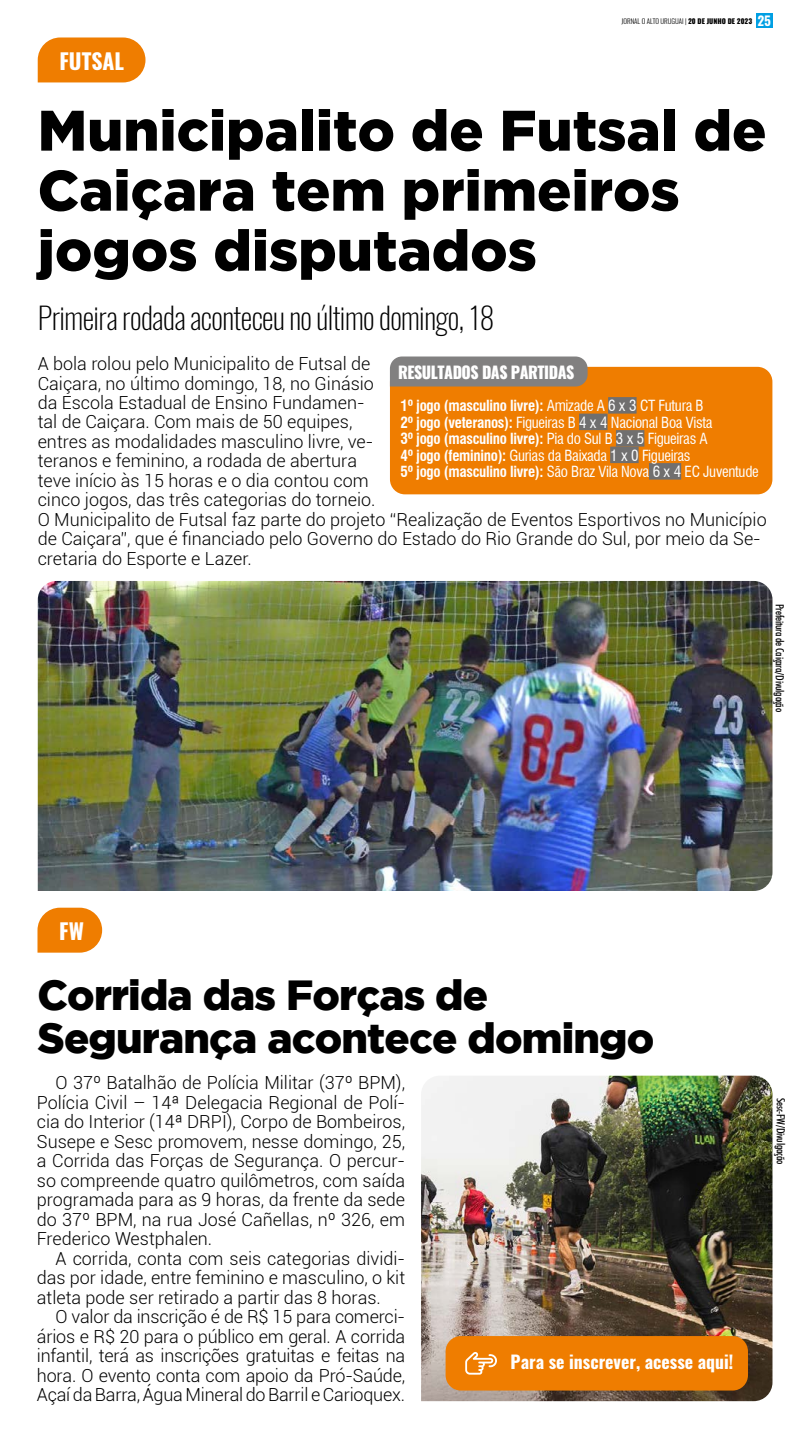
<style>
.page{position:relative;width:810px;height:1440px;background:#fff}
.page>*{position:absolute;margin:0;border:0;box-sizing:border-box;transform-origin:0 0}
.t1{font:900 57px/60px "Gotham";color:#000}
.t2{font:900 42px/43.5px "Gotham";letter-spacing:-.02em;color:#000}
.t3{font:200 30px "Oswald";letter-spacing:-.02em;color:#000}
.t4{font:700 21.75px "Oswald";color:#fff}
.t5{font:300 18px/19.5px "Roboto";color:#000;text-align:justify}
.t6{font:700 17.77px "Oswald";color:#fff}
.t7{font:800 16.5px "Oswald";letter-spacing:-.03em;color:#fff;scale:.95 1}
.t8{font:condensed 15px/16.5px "Swiss 721 BT";letter-spacing:-.02em;color:#fff}
.t9{font:500 condensed 11.25px "Futura BT";letter-spacing:-.02em;color:#000}
.t10{font:300 6.98px "Oswald";color:#000}
.s1{font-weight:800}
.s2{font-weight:700;font-size:12.9px;color:#fff}
.s3{font-weight:700}
</style>
<div class="page">
<div style="left:756px;top:13px;width:16px;height:14px;background:#009fe3"></div>
<img style="left:38px;top:581px;width:734px;height:310px">
<div style="left:38px;top:38px;width:107px;height:44px;background:#ef7d00"></div>
<div style="left:390px;top:367px;width:382px;height:127px;background:#ef7d00;border-radius:15px"></div>
<div style="left:390px;top:357px;width:198px;height:30px;background:#818080"></div>
<div style="left:608px;top:397px;width:29px;height:17px;background:#706f6f"></div>
<div style="left:579px;top:414px;width:29px;height:16px;background:#706f6f"></div>
<div style="left:616px;top:430px;width:28px;height:17px;background:#706f6f"></div>
<div style="left:610px;top:447px;width:29px;height:16px;background:#706f6f"></div>
<div style="left:649px;top:463px;width:32px;height:17px;background:#706f6f"></div>
<svg style="left:37px;top:908px;width:65px;height:45px;background:#f08c1e"></svg>
<img style="left:421px;top:1076px;width:351px;height:325px">
<div style="left:446px;top:1336px;width:302px;height:55px;background:#ef7d00;border-radius:15px"></div>
<svg style="left:465px;top:1352px;width:32px;height:23px"></svg>
<p class="t4" style="left:60px;top:46px;width:66px">FUTSAL</p>
<p class="t10" style="left:622px;top:16px;width:151px">JORNAL O ALTO URUGUAI | <span class="s1">20 DE JUNHO DE 2023</span> <span class="s2">25</span></p>
<h1 class="t1" style="left:38px;top:99px;width:730px">Municipalito de Futsal de<br>Caiçara tem primeiros jogos disputados</h1>
<h3 class="t3" style="left:38px;top:298px;width:458px">Primeira rodada aconteceu no último domingo, 18</h3>
<p class="t5" style="left:38px;top:353px;width:731px;text-align:left">A bola rolou pelo Municipalito de Futsal de<br>Caiçara, no último domingo, 18, no Ginásio<br>da Escola Estadual de Ensino Fundamen-<br>tal de Caiçara. Com mais de 50 equipes,<br>entres as modalidades masculino livre, ve-<br>teranos e feminino, a rodada de abertura<br>teve início às 15 horas e o dia contou com<br>cinco jogos, das três categorias do torneio.<br>O Municipalito de Futsal faz parte do projeto “Realização de Eventos Esportivos no Município de Caiçara”, que é financiado pelo Governo do Estado do Rio Grande do Sul, por meio da Se&shy;cretaria do Esporte e Lazer.</p>
<p class="t7" style="left:398px;top:360px;width:187px">RESULTADOS DAS PARTIDAS</p>
<p class="t8" style="left:401px;top:398px;width:360px"><span class="s3">1º jogo (masculino livre):</span> Amizade A 6 x 3 CT Futura B<br><span class="s3">2º jogo (veteranos):</span> Figueiras B 4 x 4 Nacional Boa Vista<br><span class="s3">3º jogo (masculino livre):</span> Pia do Sul B 3 x 5 Figueiras A<br><span class="s3">4º jogo (feminino):</span> Gurias da Baixada 1 x 0 Figueiras<br><span class="s3">5º jogo (masculino livre):</span> São Braz Vila Nova 6 x 4 EC Juventude</p>
<p class="t9" style="left:787px;top:604px;width:110px;rotate:90deg">Prefeitura de Caiçara/Divulgação</p>
<p class="t4" style="left:59px;top:916px;width:26px">FW</p>
<h2 class="t2" style="left:38px;top:972px;width:618px">Corrida das Forças de<br>Segurança acontece domingo</h2>
<p class="t5" style="left:37px;top:1072px;width:370px;text-indent:19px">O 37º Batalhão de Polícia Militar (37º BPM), Polícia Civil – 14ª Delegacia Regional de Polí&shy;cia do Interior (14ª DRPI), Corpo de Bombeiros, Susepe e Sesc promovem, nesse domingo, 25, a Corrida das Forças de Segurança. O percur&shy;so compreende quatro quilômetros, com saída programada para as 9 horas, da frente da sede do 37º BPM, na rua José Cañellas, nº 326, em Frederico Westphalen.</p>
<p class="t5" style="left:37px;top:1248px;width:370px;text-indent:19px">A corrida, conta com seis categorias dividi&shy;das por idade, entre feminino e masculino, o kit atleta pode ser retirado a partir das 8 horas.</p>
<p class="t5" style="left:37px;top:1306px;width:370px;text-indent:19px">O valor da inscrição é de R$ 15 para comerci&shy;ários e R$ 20 para o público em geral. A corrida infantil, terá as inscrições gratuitas e feitas na hora. O evento conta com apoio da Pró-Saúde, Açaí da Barra, Água Mineral do Barril e Carioquex.</p>
<p class="t6" style="left:511px;top:1350px;width:224px">Para se inscrever, acesse aqui!</p>
<p class="t9" style="left:788px;top:1098px;width:68px;rotate:90deg">Sesc-FW/Divulgação</p>
</div>
